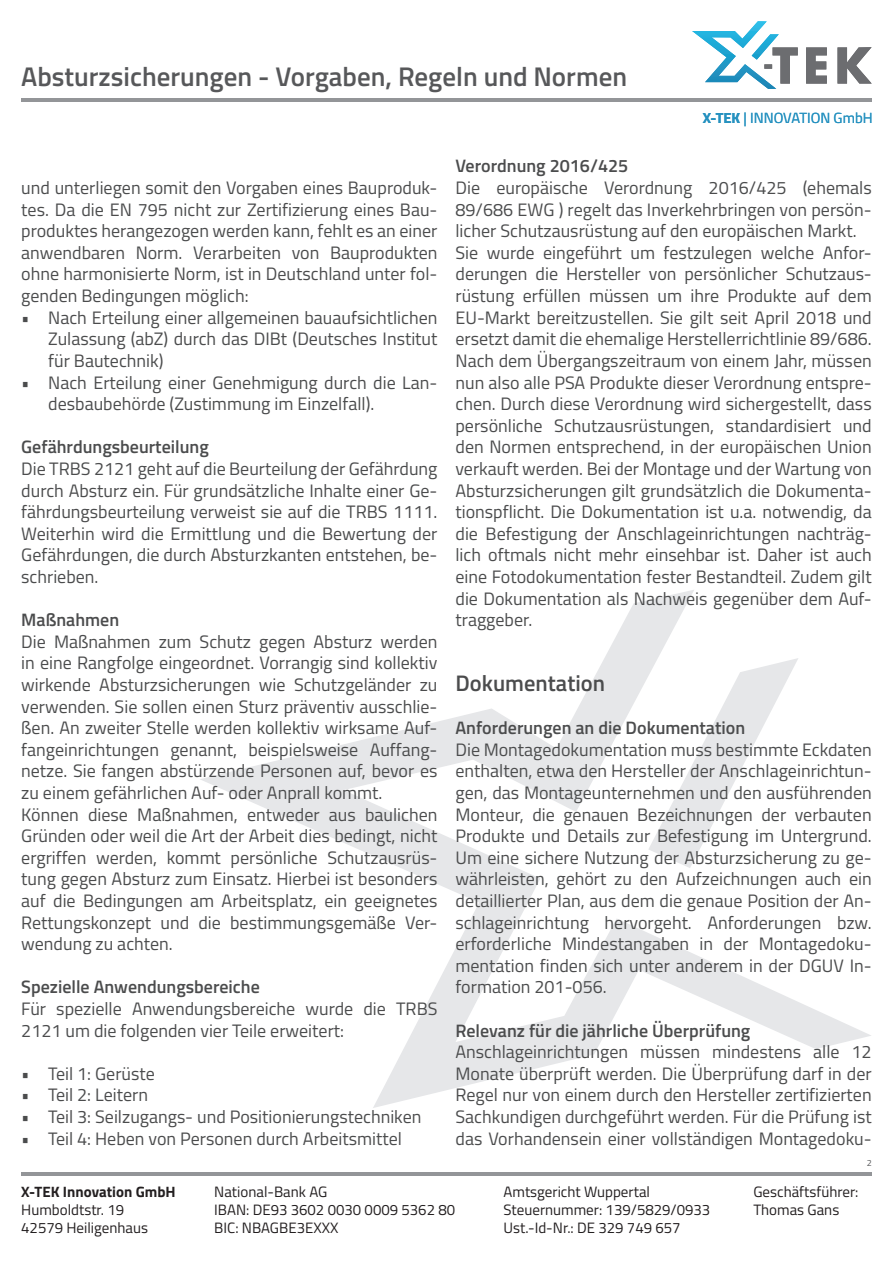
<style>
.page{position:relative;width:893px;height:1263px;background:#fff}
.page>*{position:absolute;margin:0;border:0;box-sizing:border-box;transform-origin:0 0}
.Überschrift_Kopfzeil{font:600 27px "Titillium Web";color:#57585a}
.Überschrift{font:600 22.5px "Titillium Web";color:#4b4c4d}
.Text{font:18px/21.6px "Titillium Web";color:#4b4c4d;text-align:justify}
.Teaser_Alleine{font:600 18px "Titillium Web";color:#4b4c4d}
.Text-2{font:600 18px "Titillium Web";color:#4b4c4d}
.t1{font:15px/18px "Titillium Web";color:#231f20}
.t2{font:700 15px "Titillium Web";color:#231f20}
.t3{font:14.7px "Titillium Web";color:#2792c0}
.t4{font:9px "Titillium Web";color:#57585a}
.s1{font-weight:700}
</style>
<div class="page">
<svg style="left:200px;top:590px;width:671px;height:518px"></svg>
<hr style="left:21px;top:1172px;width:851px;height:4px;background:#939598">
<svg style="left:692px;top:21px;width:180px;height:68px"></svg>
<hr style="left:21px;top:98px;width:851px;height:3px;background:#939598">
<p class="Überschrift_Kopfzeil" style="left:21px;top:56px;width:607px">Absturzsicherungen - Vorgaben, Regeln und Normen</p>
<p class="t3" style="left:703px;top:107px;width:171px"><span class="s1">X-TEK</span> | INNOVATION GmbH</p>
<p class="Text" style="left:21px;top:176px;width:418px">und unterliegen somit den Vorgaben eines Bauproduk&shy;tes. Da die EN 795 nicht zur Zertifizierung eines Bau&shy;produktes herangezogen werden kann, fehlt es an einer anwendbaren Norm. Verarbeiten von Bauprodukten ohne harmonisierte Norm, ist in Deutschland unter fol&shy;genden Bedingungen möglich:</p>
<p class="Text" style="left:48px;top:306px;width:391px;text-indent:-27px">• Nach Erteilung einer allgemeinen bauaufsichtlichen Zulassung (abZ) durch das DIBt (Deutsches Institut für Bautechnik)</p>
<p class="Text" style="left:48px;top:370px;width:391px;text-indent:-27px">• Nach Erteilung einer Genehmigung durch die Lan&shy;desbaubehörde (Zustimmung im Einzelfall).</p>
<p class="Teaser_Alleine" style="left:21px;top:433px;width:189px">Gefährdungsbeurteilung</p>
<p class="Text" style="left:21px;top:457px;width:418px">Die TRBS 2121 geht auf die Beurteilung der Gefährdung durch Absturz ein. Für grundsätzliche Inhalte einer Ge&shy;fährdungsbeurteilung verweist sie auf die TRBS 1111.<br>Weiterhin wird die Ermittlung und die Bewertung der Gefährdungen, die durch Absturzkanten entstehen, be&shy;schrieben.</p>
<p class="Text-2" style="left:21px;top:606px;width:99px">Maßnahmen</p>
<p class="Text" style="left:21px;top:630px;width:418px">Die Maßnahmen zum Schutz gegen Absturz werden in eine Rangfolge eingeordnet. Vorrangig sind kollektiv wirkende Absturzsicherungen wie Schutzgeländer zu verwenden. Sie sollen einen Sturz präventiv ausschlie&shy;ßen. An zweiter Stelle werden kollektiv wirksame Auf&shy;fangeinrichtungen genannt, beispielsweise Auffang&shy;netze. Sie fangen abstürzende Personen auf, bevor es zu einem gefährlichen Auf- oder Anprall kommt.</p>
<p class="Text" style="left:21px;top:802px;width:418px">Können diese Maßnahmen, entweder aus baulichen Gründen oder weil die Art der Arbeit dies bedingt, nicht ergriffen werden, kommt persönliche Schutzausrüs&shy;tung gegen Absturz zum Einsatz. Hierbei ist besonders auf die Bedingungen am Arbeitsplatz, ein geeignetes Rettungskonzept und die bestimmungsgemäße Ver&shy;wendung zu achten.</p>
<p class="Teaser_Alleine" style="left:21px;top:973px;width:240px">Spezielle Anwendungsbereiche</p>
<p class="Text" style="left:21px;top:997px;width:418px">Für spezielle Anwendungsbereiche wurde die TRBS<br>2121 um die folgenden vier Teile erweitert:</p>
<p class="Text" style="left:21px;top:1062px;width:135px">• Teil 1: Gerüste</p>
<p class="Text" style="left:21px;top:1083px;width:128px">• Teil 2: Leitern</p>
<p class="Text" style="left:21px;top:1105px;width:402px">• Teil 3: Seilzugangs- und Positionierungstechniken</p>
<p class="Text" style="left:21px;top:1126px;width:382px">• Teil 4: Heben von Personen durch Arbeitsmittel</p>
<p class="Teaser_Alleine" style="left:455px;top:153px;width:174px">Verordnung 2016/425</p>
<p class="Text" style="left:455px;top:176px;width:418px">Die europäische Verordnung 2016/425 (ehemals 89/686 EWG ) regelt das Inverkehrbringen von persön&shy;licher Schutzausrüstung auf den europäischen Markt.</p>
<p class="Text" style="left:455px;top:241px;width:418px">Sie wurde eingeführt um festzulegen welche Anfor&shy;derungen die Hersteller von persönlicher Schutzaus&shy;rüstung erfüllen müssen um ihre Produkte auf dem EU-Markt bereitzustellen. Sie gilt seit April 2018 und ersetzt damit die ehemalige Herstellerrichtlinie 89/686.</p>
<p class="Text" style="left:455px;top:349px;width:418px">Nach dem Übergangszeitraum von einem Jahr, müssen nun also alle PSA Produkte dieser Verordnung entspre&shy;chen. Durch diese Verordnung wird sichergestellt, dass persönliche Schutzausrüstungen, standardisiert und den Normen entsprechend, in der europäischen Union verkauft werden. Bei der Montage und der Wartung von Absturzsicherungen gilt grundsätzlich die Dokumenta&shy;tionspflicht. Die Dokumentation ist u.a. notwendig, da die Befestigung der Anschlageinrichtungen nachträg&shy;lich oftmals nicht mehr einsehbar ist. Daher ist auch eine Fotodokumentation fester Bestandteil. Zudem gilt die Dokumentation als Nachweis gegenüber dem Auf&shy;traggeber.</p>
<p class="Überschrift" style="left:455px;top:666px;width:151px">Dokumentation</p>
<p class="Teaser_Alleine" style="left:455px;top:714px;width:291px">Anforderungen an die Dokumentation</p>
<p class="Text" style="left:455px;top:738px;width:418px">Die Montagedokumentation muss bestimmte Eckdaten enthalten, etwa den Hersteller der Anschlageinrichtun&shy;gen, das Montageunternehmen und den ausführenden Monteur, die genauen Bezeichnungen der verbauten Produkte und Details zur Befestigung im Untergrund.<br>Um eine sichere Nutzung der Absturzsicherung zu ge&shy;währleisten, gehört zu den Aufzeichnungen auch ein detaillierter Plan, aus dem die genaue Position der An&shy;schlageinrichtung hervorgeht. Anforderungen bzw. erforderliche Mindestangaben in der Montagedoku&shy;mentation finden sich unter anderem in der DGUV In&shy;formation 201-056.</p>
<p class="Teaser_Alleine" style="left:455px;top:1017px;width:296px">Relevanz für die jährliche Überprüfung</p>
<p class="Text" style="left:455px;top:1040px;width:418px">Anschlageinrichtungen müssen mindestens alle 12<br>Monate überprüft werden. Die Überprüfung darf in der Regel nur von einem durch den Hersteller zertifizierten Sachkundigen durchgeführt werden. Für die Prüfung ist das Vorhandensein einer vollständigen Montagedoku-</p>
<p class="t4" style="left:867px;top:1156px;width:7px">2</p>
<p class="t2" style="left:21px;top:1180px;width:156px">X-TEK Innovation GmbH</p>
<p class="t1" style="left:21px;top:1200px;width:128px">Humboldtstr. 19<br>42579 Heiligenhaus</p>
<p class="t1" style="left:214px;top:1182px;width:242px">National-Bank AG<br>IBAN: DE93 3602 0030 0009 5362 80<br>BIC: NBAGBE3EXXX</p>
<p class="t1" style="left:504px;top:1182px;width:208px">Amtsgericht Wuppertal<br>Steuernummer: 139/5829/0933<br>Ust.-Id-Nr.: DE 329 749 657</p>
<p class="t1" style="left:753px;top:1182px;width:107px">Geschäftsführer:<br>Thomas Gans</p>
</div>
